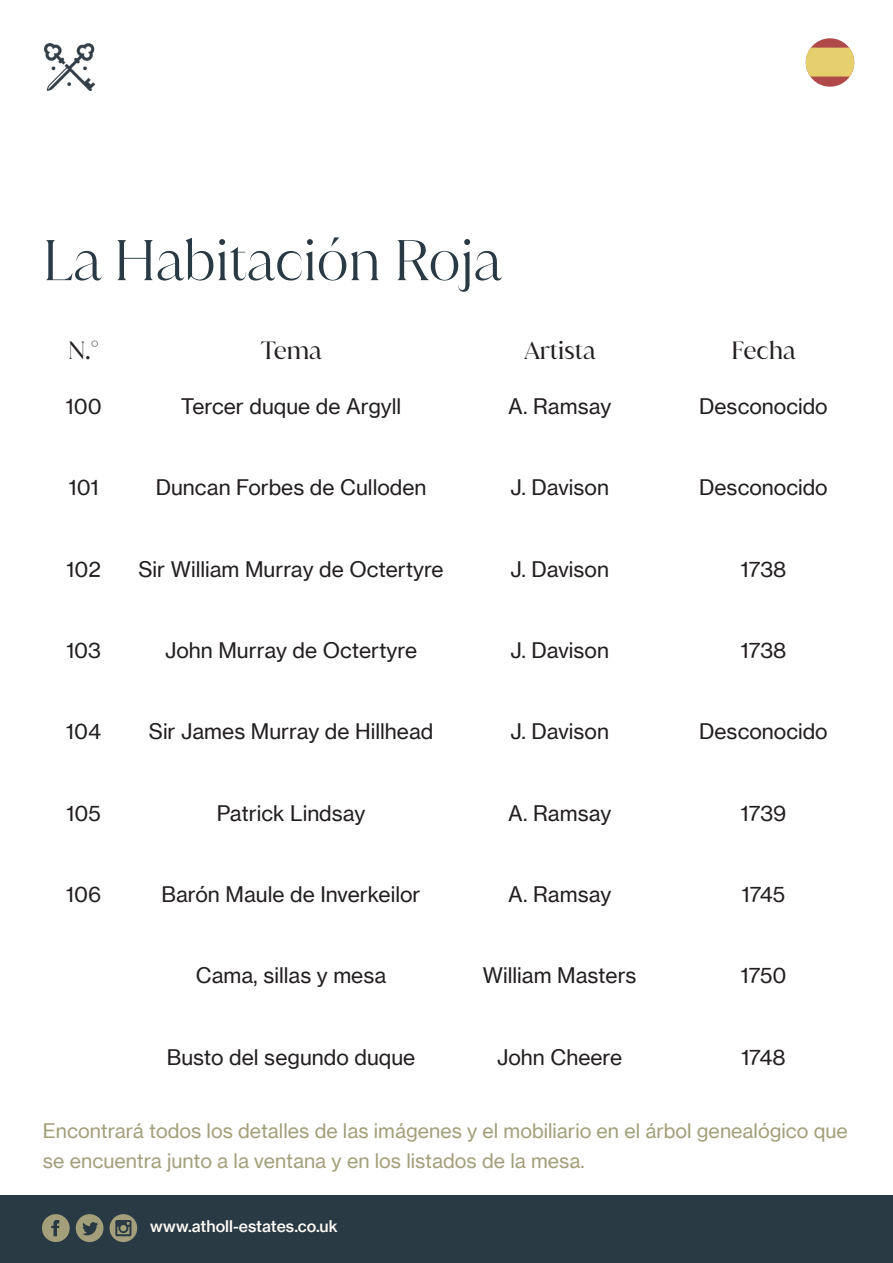
<style>
.page{position:relative;width:893px;height:1263px;background:#fff}
.page>*{position:absolute;margin:0;border:0;box-sizing:border-box;transform-origin:0 0}
.t1{font:300 55.05px "Juana Alt";color:#293a45}
.t2{font:24px "Juana Alt";color:#231f20}
.t3{font:21px "N Haas Grotesk TX Pro 55 Rg";color:#231f20}
.t4{font:19.65px/30.5px "N Haas Grotesk TX Pro 55 Rg";color:#a49f7b}
.t5{font:15.75px "N Haas Grotesk TX Pro 65 Md";color:#fefbf5}
</style>
<div class="page">
<div style="left:806px;top:38px;width:48px;height:49px;background:#b04a4a;border-radius:50%"></div>
<div style="left:0;top:1195px;width:893px;height:68px;background:#293a45"></div>
<svg style="left:42px;top:1214px;width:28px;height:28px"></svg>
<svg style="left:110px;top:1214px;width:27px;height:28px"></svg>
<svg style="left:76px;top:1214px;width:27px;height:28px"></svg>
<img style="left:45px;top:43px;width:50px;height:47px">
<svg style="left:806px;top:48px;width:48px;height:29px"></svg>
<p class="t1" style="left:43px;top:225px;width:460px">La Habitación Roja</p>
<p class="t2" style="left:68px;top:334px;width:32px">N.°</p>
<p class="t2" style="left:261px;top:334px;width:62px">Tema</p>
<p class="t2" style="left:524px;top:334px;width:73px">Artista</p>
<p class="t2" style="left:732px;top:334px;width:66px">Fecha</p>
<p class="t3" style="left:65px;top:393px;width:38px">100</p>
<p class="t3" style="left:181px;top:393px;width:222px">Tercer duque de Argyll</p>
<p class="t3" style="left:508px;top:393px;width:105px">A. Ramsay</p>
<p class="t3" style="left:699px;top:393px;width:130px">Desconocido</p>
<p class="t3" style="left:68px;top:475px;width:32px">101</p>
<p class="t3" style="left:156px;top:475px;width:272px">Duncan Forbes de Culloden</p>
<p class="t3" style="left:510px;top:475px;width:100px">J. Davison</p>
<p class="t3" style="left:699px;top:475px;width:130px">Desconocido</p>
<p class="t3" style="left:66px;top:556px;width:36px">102</p>
<p class="t3" style="left:138px;top:556px;width:307px">Sir William Murray de Octertyre</p>
<p class="t3" style="left:510px;top:556px;width:100px">J. Davison</p>
<p class="t3" style="left:740px;top:556px;width:47px">1738</p>
<p class="t3" style="left:66px;top:637px;width:37px">103</p>
<p class="t3" style="left:165px;top:637px;width:253px">John Murray de Octertyre</p>
<p class="t3" style="left:510px;top:637px;width:100px">J. Davison</p>
<p class="t3" style="left:740px;top:637px;width:47px">1738</p>
<p class="t3" style="left:66px;top:719px;width:37px">104</p>
<p class="t3" style="left:149px;top:719px;width:286px">Sir James Murray de Hillhead</p>
<p class="t3" style="left:510px;top:719px;width:100px">J. Davison</p>
<p class="t3" style="left:699px;top:719px;width:130px">Desconocido</p>
<p class="t3" style="left:66px;top:800px;width:36px">105</p>
<p class="t3" style="left:217px;top:800px;width:150px">Patrick Lindsay</p>
<p class="t3" style="left:508px;top:800px;width:105px">A. Ramsay</p>
<p class="t3" style="left:740px;top:800px;width:47px">1739</p>
<p class="t3" style="left:66px;top:881px;width:37px">106</p>
<p class="t3" style="left:162px;top:881px;width:260px">Barón Maule de Inverkeilor</p>
<p class="t3" style="left:508px;top:881px;width:105px">A. Ramsay</p>
<p class="t3" style="left:741px;top:881px;width:45px">1745</p>
<p class="t3" style="left:196px;top:963px;width:192px">Cama, sillas y mesa</p>
<p class="t3" style="left:483px;top:963px;width:155px">William Masters</p>
<p class="t3" style="left:740px;top:963px;width:48px">1750</p>
<p class="t3" style="left:167px;top:1044px;width:250px">Busto del segundo duque</p>
<p class="t3" style="left:497px;top:1044px;width:127px">John Cheere</p>
<p class="t3" style="left:741px;top:1044px;width:46px">1748</p>
<p class="t4" style="left:43px;top:1115px;width:806px">Encontrará todos los detalles de las imágenes y el mobiliario en el árbol genealógico que se encuentra junto a la ventana y en los listados de la mesa.</p>
<p class="t5" style="left:150px;top:1217px;width:189px">www.atholl-estates.co.uk</p>
</div>
